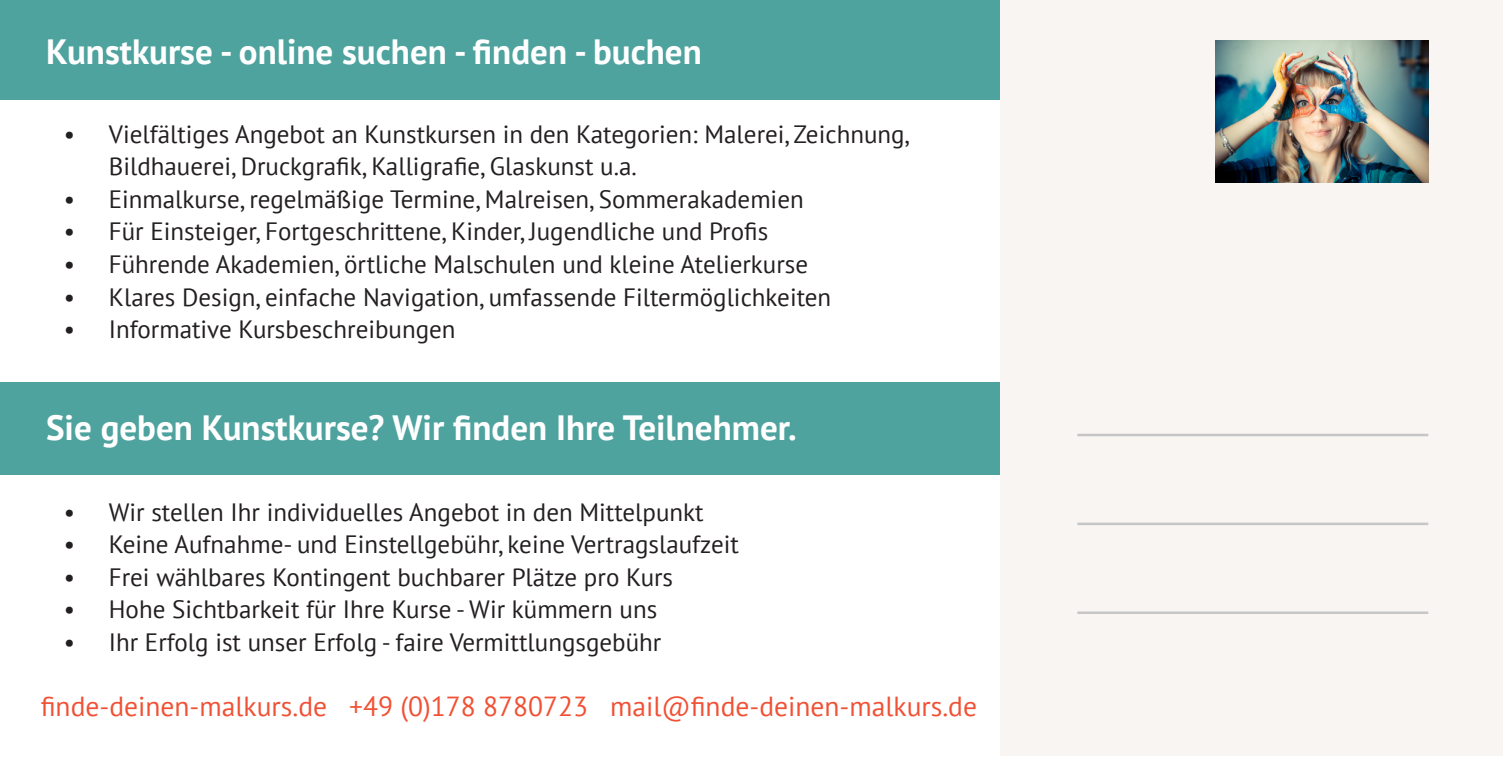
<style>
.page{position:relative;width:1503px;height:759px;background:#fff}
.page>*{position:absolute;margin:0;border:0;box-sizing:border-box;transform-origin:0 0}
.t1{font:700 35px "PT Sans";color:#fff}
.t2{font:27.5px "PT Sans";color:#f05135}
.t3{font:25px/32.5px "PT Sans";color:#231f20}
</style>
<div class="page">
<div style="left:0;top:0;width:1000px;height:99px;background:#4ea39e"></div>
<div style="left:0;top:382px;width:1000px;height:92px;background:#4ea39e"></div>
<div style="left:1000px;top:0;width:502px;height:755px;background:#f8f5f3"></div>
<img style="left:1215px;top:41px;width:213px;height:142px">
<hr style="left:1077px;top:433px;width:351px;height:3px;background:#c6c6c7">
<hr style="left:1077px;top:522px;width:351px;height:3px;background:#c6c6c7">
<hr style="left:1077px;top:611px;width:351px;height:2px;background:#c6c6c7">
<p class="t1" style="left:46px;top:29px;width:657px">Kunstkurse - online suchen - finden - buchen</p>
<p class="t3" style="left:109px;top:117px;width:802px;text-indent:-45px">• Vielfältiges Angebot an Kunstkursen in den Kategorien: Malerei, Zeichnung,<br>Bildhauerei, Druckgrafik, Kalligrafie, Glaskunst u.a.</p>
<p class="t3" style="left:64px;top:182px;width:741px">• Einmalkurse, regelmäßige Termine, Malreisen, Sommerakademien</p>
<p class="t3" style="left:64px;top:215px;width:706px">• Für Einsteiger, Fortgeschrittene, Kinder, Jugendliche und Profis</p>
<p class="t3" style="left:64px;top:247px;width:746px">• Führende Akademien, örtliche Malschulen und kleine Atelierkurse</p>
<p class="t3" style="left:64px;top:280px;width:769px">• Klares Design, einfache Navigation, umfassende Filtermöglichkeiten</p>
<p class="t3" style="left:64px;top:312px;width:393px">• Informative Kursbeschreibungen</p>
<p class="t1" style="left:46px;top:404px;width:752px">Sie geben Kunstkurse? Wir finden Ihre Teilnehmer.</p>
<p class="t3" style="left:64px;top:495px;width:641px">• Wir stellen Ihr individuelles Angebot in den Mittelpunkt</p>
<p class="t3" style="left:64px;top:527px;width:676px">• Keine Aufnahme- und Einstellgebühr, keine Vertragslaufzeit</p>
<p class="t3" style="left:64px;top:560px;width:611px">• Frei wählbares Kontingent buchbarer Plätze pro Kurs</p>
<p class="t3" style="left:64px;top:592px;width:595px">• Hohe Sichtbarkeit für Ihre Kurse - Wir kümmern uns</p>
<p class="t3" style="left:64px;top:625px;width:599px">• Ihr Erfolg ist unser Erfolg - faire Vermittlungsgebühr</p>
<p class="t2" style="left:41px;top:688px;width:937px">finde-deinen-malkurs.de +49 (0)178 8780723 mail@finde-deinen-malkurs.de</p>
</div>
